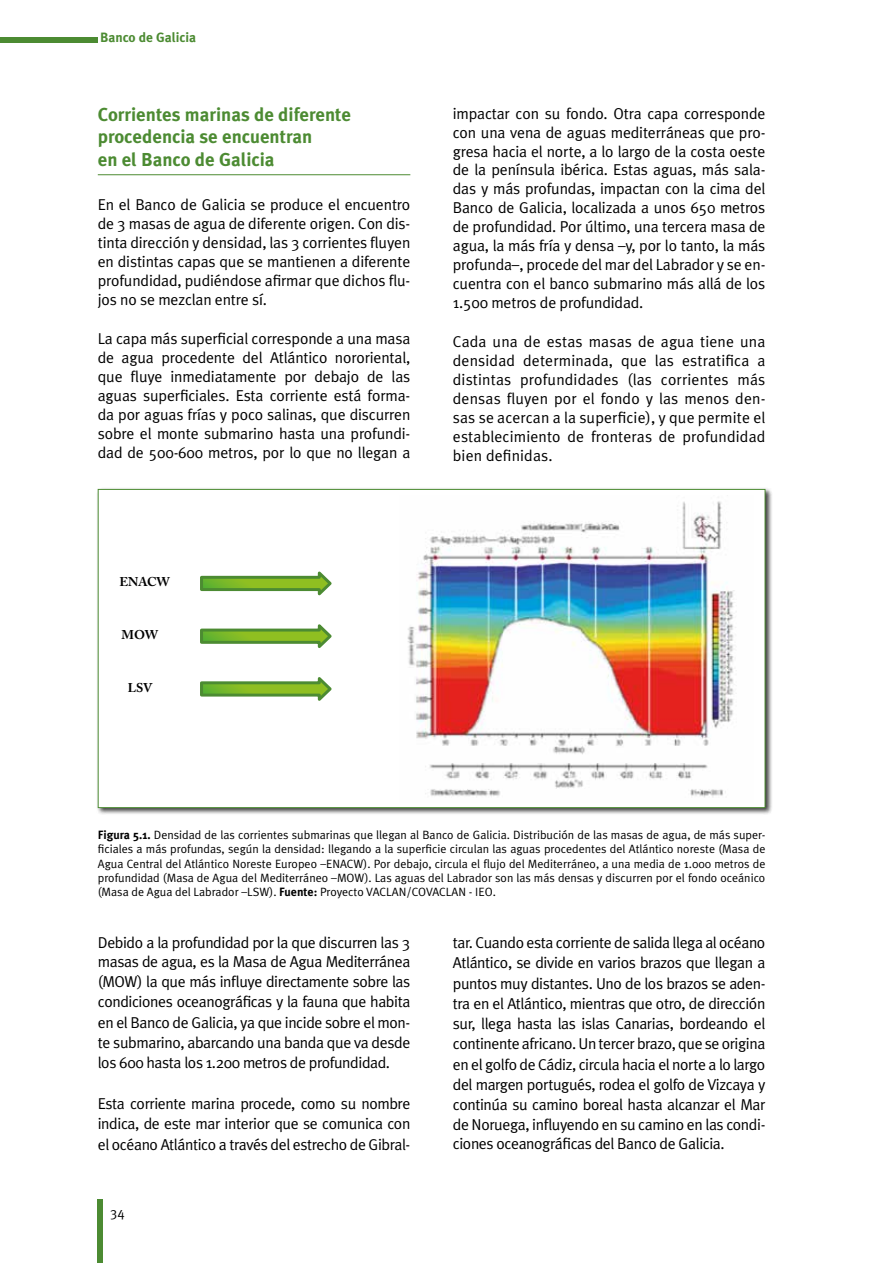
<style>
.page{position:relative;width:893px;height:1263px;background:#fff}
.page>*{position:absolute;margin:0;border:0;box-sizing:border-box;transform-origin:0 0}
.t1{font:700 18.75px/22.5px "Meta Plus";color:#4c8b32}
.t2{font:15.75px/18.9px "Meta Plus Normal";letter-spacing:-.01em;color:#000;text-align:justify}
.t3{font:700 13.5px "Meta Plus";color:#4c8b32}
.t4{font:13.5px "Meta";color:#000}
.t5{font:700 12.6px "Adobe Caslon Pro";letter-spacing:-.01em;color:#000}
.t6{font:12px/14.4px "Meta Plus Normal";color:#000;text-align:justify}
.s1{font-family:"Meta Plus";font-weight:700}
</style>
<div class="page">
<div style="left:98px;top:1199px;width:5px;height:64px;background:#4c8b32"></div>
<div style="left:0;top:37px;width:98px;height:5px;background:#4c8b32"></div>
<hr style="left:98px;top:174px;width:312px;height:1px;background:#4c8b32">
<div style="left:96px;top:487px;width:677px;height:329px;background:#000;opacity:.75"></div>
<div style="left:98px;top:489px;width:667px;height:318px;background:#fff"></div>
<img style="left:407px;top:501px;width:329px;height:297px">
<svg style="left:200px;top:571px;width:132px;height:25px"></svg>
<svg style="left:200px;top:624px;width:132px;height:24px"></svg>
<svg style="left:200px;top:677px;width:132px;height:24px"></svg>
<p class="t3" style="left:100px;top:30px;width:98px">Banco de Galicia</p>
<p class="t1" style="left:98px;top:103px;width:255px">Corrientes marinas de diferente procedencia se encuentran<br>en el Banco de Galicia</p>
<p class="t2" style="left:98px;top:195px;width:314px">En el Banco de Galicia se produce el encuentro de 3 masas de agua de diferente origen. Con dis&shy;tinta dirección y densidad, las 3 corrientes fluyen en distintas capas que se mantienen a diferente profundidad, pudiéndose afirmar que dichos flu&shy;jos no se mezclan entre sí.</p>
<p class="t2" style="left:98px;top:329px;width:314px">La capa más superficial corresponde a una masa de agua procedente del Atlántico nororiental, que fluye inmediatamente por debajo de las aguas superficiales. Esta corriente está forma&shy;da por aguas frías y poco salinas, que discurren sobre el monte submarino hasta una profundi&shy;dad de 500-600 metros, por lo que no llegan a</p>
<p class="t2" style="left:453px;top:104px;width:314px">impactar con su fondo. Otra capa corresponde con una vena de aguas mediterráneas que pro&shy;gresa hacia el norte, a lo largo de la costa oeste de la península ibérica. Estas aguas, más sala&shy;das y más profundas, impactan con la cima del Banco de Galicia, localizada a unos 650 metros de profundidad. Por último, una tercera masa de agua, la más fría y densa –y, por lo tanto, la más profunda–, procede del mar del Labrador y se en&shy;cuentra con el banco submarino más allá de los 1.500 metros de profundidad.</p>
<p class="t2" style="left:453px;top:332px;width:314px">Cada una de estas masas de agua tiene una densidad determinada, que las estratifica a distintas profundidades (las corrientes más densas fluyen por el fondo y las menos den&shy;sas se acercan a la superficie), y que permite el establecimiento de fronteras de profundidad bien definidas.</p>
<p class="t5" style="left:120px;top:574px;width:52px">ENACW</p>
<p class="t5" style="left:122px;top:627px;width:38px">MOW</p>
<p class="t5" style="left:128px;top:680px;width:26px">LSV</p>
<p class="t6" style="left:98px;top:827px;width:669px"><span class="s1">Figura 5.1.</span> Densidad de las corrientes submarinas que llegan al Banco de Galicia. Distribución de las masas de agua, de más super&shy;ficiales a más profundas, según la densidad: llegando a la superficie circulan las aguas procedentes del Atlántico noreste (Masa de Agua Central del Atlántico Noreste Europeo –ENACW). Por debajo, circula el flujo del Mediterráneo, a una media de 1.000 metros de profundidad (Masa de Agua del Mediterráneo –MOW). Las aguas del Labrador son las más densas y discurren por el fondo oceánico (Masa de Agua del Labrador –LSW). <span class="s1">Fuente:</span> Proyecto VACLAN/COVACLAN - IEO.</p>
<p class="t2" style="left:98px;top:932px;width:314px;line-height:20.1px">Debido a la profundidad por la que discurren las 3 masas de agua, es la Masa de Agua Mediterránea (MOW) la que más influye directamente sobre las condiciones oceanográficas y la fauna que habita en el Banco de Galicia, ya que incide sobre el mon&shy;te submarino, abarcando una banda que va desde los 600 hasta los 1.200 metros de profundidad.</p>
<p class="t2" style="left:98px;top:1093px;width:314px;line-height:20.2px">Esta corriente marina procede, como su nombre indica, de este mar interior que se comunica con el océano Atlántico a través del estrecho de Gibral-</p>
<p class="t4" style="left:110px;top:1205px;width:16px">34</p>
<p class="t2" style="left:453px;top:932px;width:314px;line-height:20.1px">tar. Cuando esta corriente de salida llega al océano Atlántico, se divide en varios brazos que llegan a puntos muy distantes. Uno de los brazos se aden&shy;tra en el Atlántico, mientras que otro, de dirección sur, llega hasta las islas Canarias, bordeando el continente africano. Un tercer brazo, que se origina en el golfo de Cádiz, circula hacia el norte a lo largo del margen portugués, rodea el golfo de Vizcaya y continúa su camino boreal hasta alcanzar el Mar de Noruega, influyendo en su camino en las condi&shy;ciones oceanográficas del Banco de Galicia.</p>
</div>
